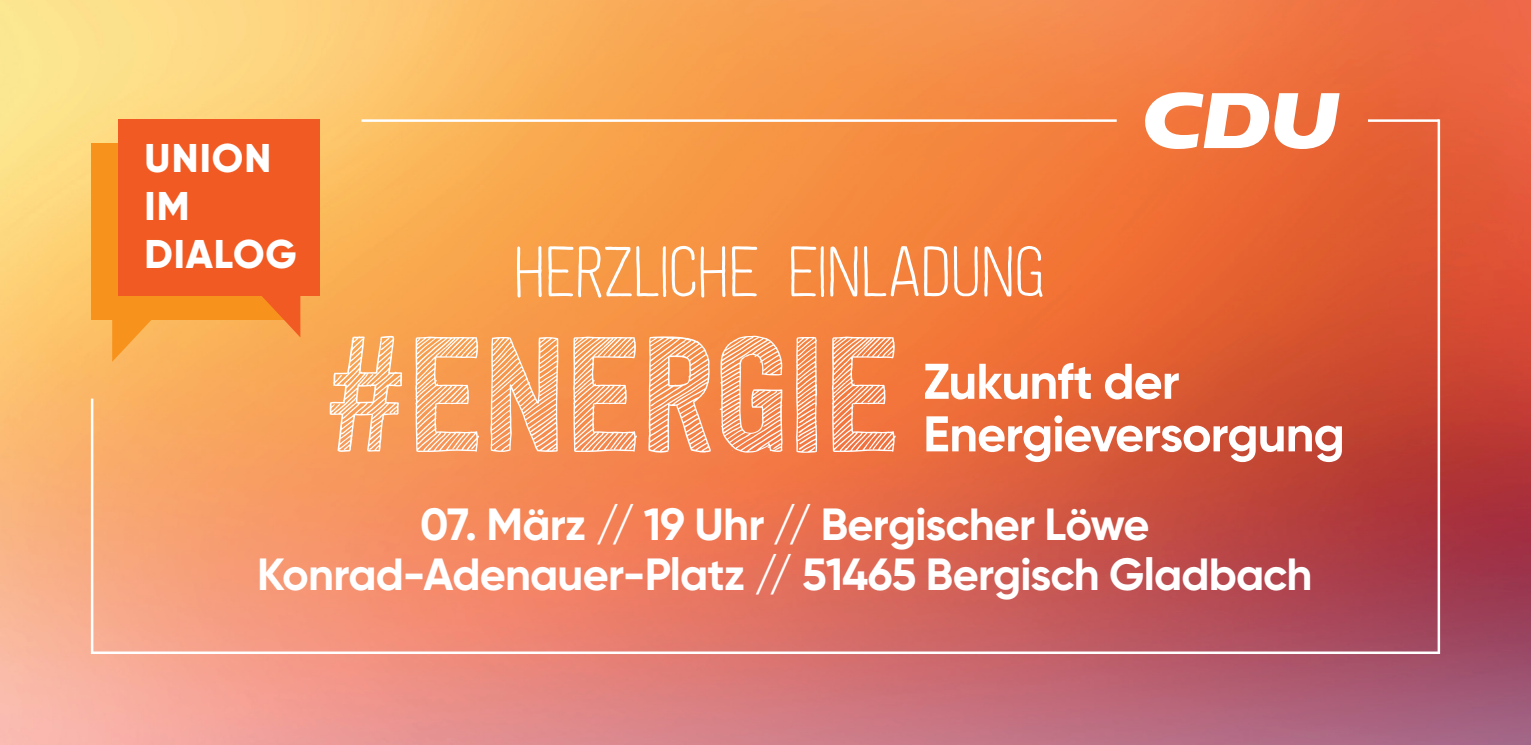
<style>
.page{position:relative;width:1531px;height:745px;background:#fff}
.page>*{position:absolute;margin:0;border:0;box-sizing:border-box;transform-origin:0 0}
.Scribble_Head_groß{font:162.5px "Festivo Letters No 7";letter-spacing:-.025em;color:#fff}
.Scribble_Head_groß-2{font:82.5px "Festivo Letters No 18";letter-spacing:-.06em;color:#fff}
.Scribble_Head_groß-3{font:700 50px "Gilroy";letter-spacing:-.02em;color:#fff}
.Scribble_Head_groß-4{font:700 45px "Gilroy";letter-spacing:-.02em;color:#fff}
.t1{font:800 40px "Gilroy";letter-spacing:.025em;color:#fff}
</style>
<div class="page">
<img style="left:0;top:0;width:1531px;height:744px">
<svg style="left:1143px;top:92px;width:196px;height:57px"></svg>
<hr style="left:361px;top:119px;width:756px;height:3px;background:#fff">
<hr style="left:91px;top:398px;width:2px;height:255px;background:#fff">
<hr style="left:1437px;top:119px;width:3px;height:534px;background:#fff">
<hr style="left:1368px;top:119px;width:71px;height:3px;background:#fff">
<hr style="left:92px;top:651px;width:1347px;height:2px;background:#fff">
<div style="left:91px;top:143px;width:201px;height:177px;background:#f7931d"></div>
<div style="left:119px;top:119px;width:201px;height:177px;background:#f15a23"></div>
<svg style="left:260px;top:296px;width:40px;height:41px"></svg>
<svg style="left:112px;top:320px;width:41px;height:41px;background:#f9a53f"></svg>
<p class="t1" style="left:144px;top:133px;width:128px">UNION</p>
<p class="t1" style="left:144px;top:181px;width:47px">IM</p>
<p class="t1" style="left:144px;top:229px;width:154px">DIALOG</p>
<p class="Scribble_Head_groß-2" style="left:511px;top:227px;width:539px">HERZLICHE EINLADUNG</p>
<p class="Scribble_Head_groß" style="left:320px;top:295px;width:583px">#ENERGIE</p>
<p class="Scribble_Head_groß-3" style="left:923px;top:350px;width:258px">Zukunft der</p>
<p class="Scribble_Head_groß-3" style="left:923px;top:402px;width:423px">Energieversorgung</p>
<p class="Scribble_Head_groß-4" style="left:420px;top:495px;width:731px">07. März // 19 Uhr // Bergischer Löwe</p>
<p class="Scribble_Head_groß-4" style="left:257px;top:545px;width:1057px">Konrad-Adenauer-Platz // 51465 Bergisch Gladbach</p>
</div>
